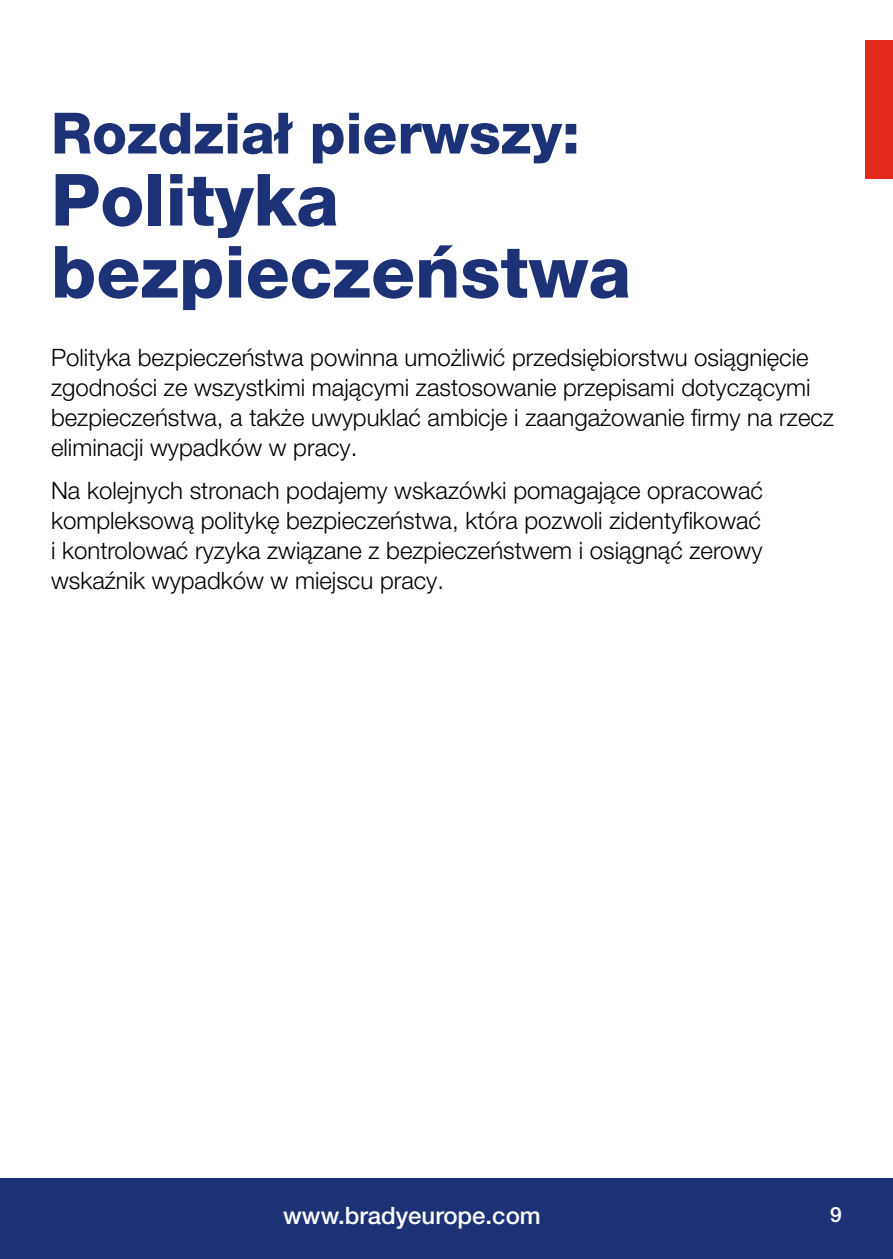
<style>
.page{position:relative;width:893px;height:1259px;background:#fff}
.page>*{position:absolute;margin:0;border:0;box-sizing:border-box;transform-origin:0 0}
.t1{font:800 72px/72px "Helvetica Neue LT Pro";color:#1d3176}
.t2{font:800 57px "Helvetica Neue LT Pro";color:#1d3176}
.t3{font:300 24px/30px "Helvetica Neue LT Pro";color:#000}
.t4{font:500 24px "Helvetica Neue LT Pro";color:#fff}
.t5{font:500 21px "Helvetica Neue LT Pro";color:#fff}
</style>
<div class="page">
<div style="left:0;top:1178px;width:893px;height:81px;background:#1d3176"></div>
<div style="left:866px;top:40px;width:27px;height:138px;background:#e52a1b"></div>
<h2 class="t2" style="left:51px;top:99px;width:530px">Rozdział pierwszy:</h2>
<h1 class="t1" style="left:51px;top:164px;width:582px">Polityka bezpieczeństwa</h1>
<p class="t3" style="left:51px;top:342px;width:784px">Polityka bezpieczeństwa powinna umożliwić przedsiębiorstwu osiągnięcie zgodności ze wszystkimi mającymi zastosowanie przepisami dotyczącymi bezpieczeństwa, a także uwypuklać ambicje i zaangażowanie firmy na rzecz eliminacji wypadków w pracy.</p>
<p class="t3" style="left:51px;top:475px;width:713px;text-align:justify">Na kolejnych stronach podajemy wskazówki pomagające opracować kompleksową politykę bezpieczeństwa, która pozwoli zidentyfikować i kontrolować ryzyka związane z bezpieczeństwem i osiągnąć zerowy wskaźnik wypadków w miejscu pracy.</p>
<p class="t4" style="left:283px;top:1200px;width:259px">www.bradyeurope.com</p>
<p class="t5" style="left:830px;top:1201px;width:13px">9</p>
</div>
